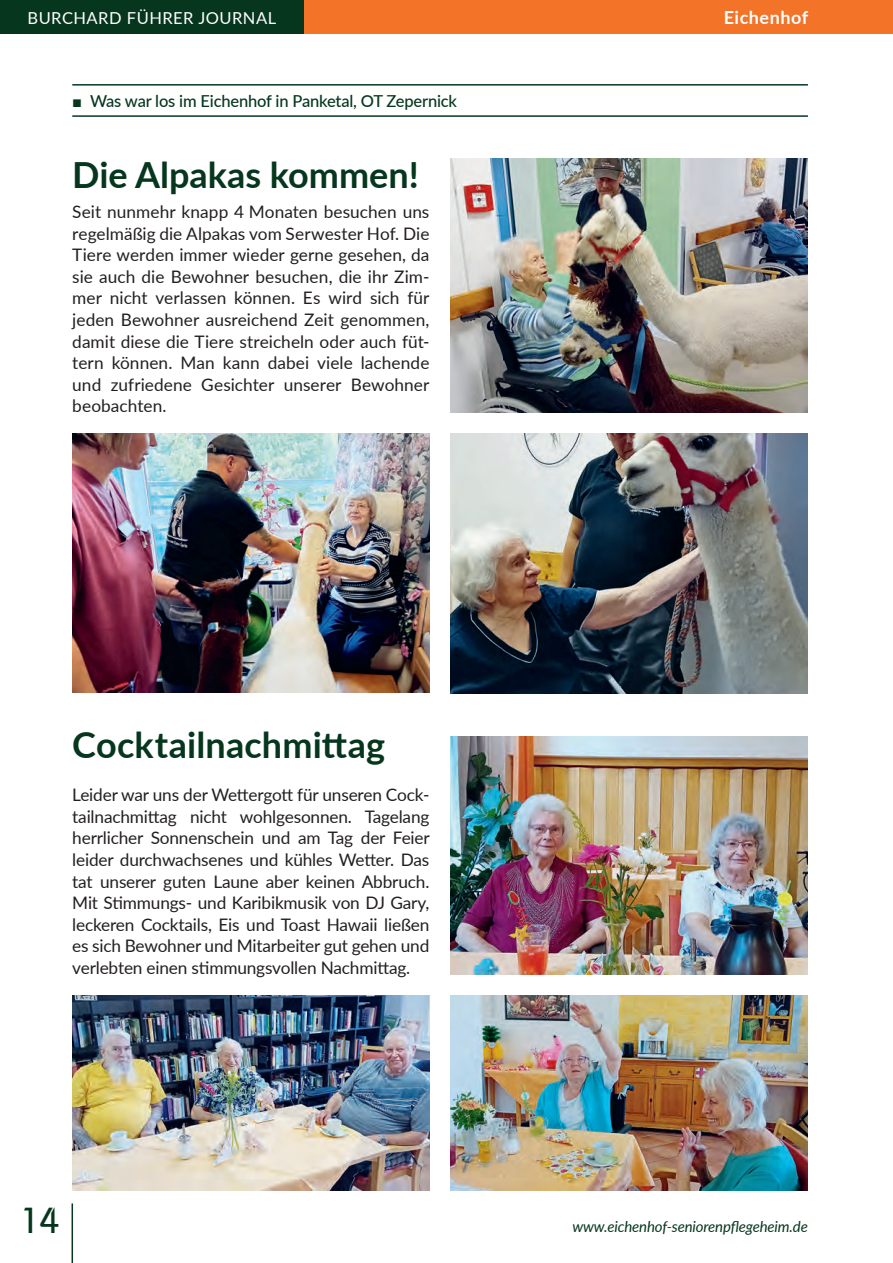
<style>
.page{position:relative;width:893px;height:1263px;background:#fff}
.page>*{position:absolute;margin:0;border:0;box-sizing:border-box;transform-origin:0 0}
.t1{font:700 36px "Lato";color:#06371e}
.t2{font:500 36px "Bauhaus IT Cby BT";color:#06371e}
.t3{font:700 18px "Lato";letter-spacing:.03em;color:#fff}
.t4{font:17.25px/21.6px "Lato";letter-spacing:-.01em;color:#231f20;text-align:justify}
.t5{font:500 16.5px "Lato";letter-spacing:-.01em;color:#06371e}
.t6{font:16.5px "Lato";letter-spacing:.03em;color:#fff}
.t7{font:italic 15px "Lato";letter-spacing:-.01em;color:#06371e}
.s1{font-family:"Arial";font-weight:400}
</style>
<div class="page">
<hr style="left:72px;top:1203px;width:1px;height:60px;background:#06371e">
<div style="left:0;top:0;width:893px;height:34px;background:#f37328"></div>
<div style="left:0;top:0;width:303px;height:34px;background:#06371e"></div>
<hr style="left:72px;top:84px;width:736px;height:2px;background:#06371e">
<hr style="left:72px;top:115px;width:736px;height:2px;background:#06371e">
<img style="left:72px;top:434px;width:357px;height:259px">
<img style="left:451px;top:434px;width:357px;height:259px">
<img style="left:451px;top:159px;width:357px;height:253px">
<img style="left:451px;top:736px;width:357px;height:238px">
<img style="left:451px;top:995px;width:357px;height:196px">
<img style="left:72px;top:995px;width:357px;height:195px">
<p class="t6" style="left:28px;top:6px;width:250px">BURCHARD FÜHRER JOURNAL</p>
<p class="t5" style="left:72px;top:89px;width:386px"><span class="s1">■</span> Was war los im Eichenhof in Panketal, OT Zepernick</p>
<h1 class="t1" style="left:72px;top:148px;width:348px">Die Alpakas kommen!</h1>
<p class="t4" style="left:72px;top:200px;width:359px">Seit nunmehr knapp 4 Monaten besuchen uns regelmäßig die Alpakas vom Serwester Hof. Die Tiere werden immer wieder gerne gesehen, da sie auch die Bewohner besuchen, die ihr Zim&shy;mer nicht verlassen können. Es wird sich für jeden Bewohner ausreichend Zeit genommen, damit diese die Tiere streicheln oder auch füt&shy;tern können. Man kann dabei viele lachende und zufriedene Gesichter unserer Bewohner beobachten.</p>
<p class="t3" style="left:724px;top:4px;width:86px">Eichenhof</p>
<h1 class="t1" style="left:72px;top:718px;width:315px">Cocktailnachmittag</h1>
<p class="t4" style="left:72px;top:783px;width:359px">Leider war uns der Wettergott für unseren Cock&shy;tailnachmittag nicht wohlgesonnen. Tagelang herrlicher Sonnenschein und am Tag der Feier leider durchwachsenes und kühles Wetter. Das tat unserer guten Laune aber keinen Abbruch.<br>Mit Stimmungs- und Karibikmusik von DJ Gary, leckeren Cocktails, Eis und Toast Hawaii ließen es sich Bewohner und Mitarbeiter gut gehen und verlebten einen stimmungsvollen Nachmittag.</p>
<h1 class="t2" style="left:20px;top:1198px;width:41px">14</h1>
<p class="t7" style="left:572px;top:1215px;width:237px">www.eichenhof-seniorenpflegeheim.de</p>
</div>
